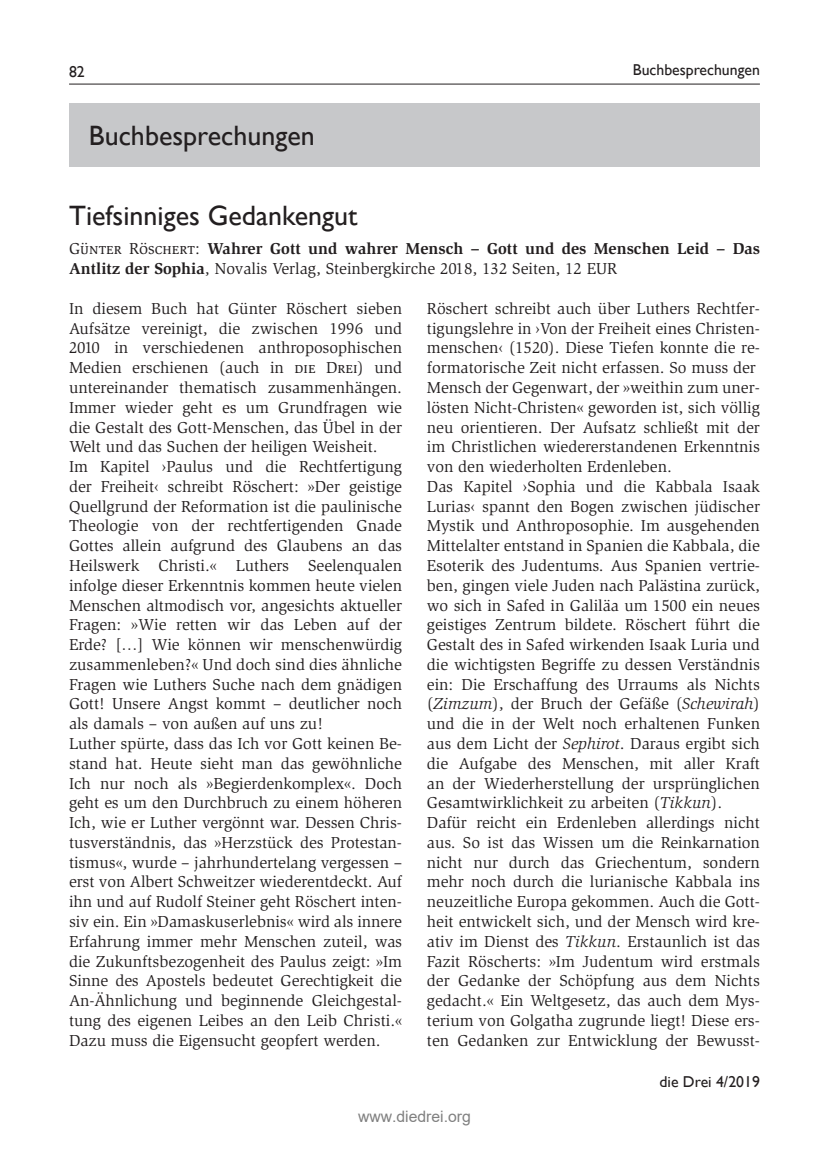
<style>
.page{position:relative;width:829px;height:1171px;background:#fff}
.page>*{position:absolute;margin:0;border:0;box-sizing:border-box;transform-origin:0 0}
.t1{font:28px "Gill Sans";color:#231f20}
.t2{font:16.28px/19.8px "Slimbach Std";color:#231f20}
.t3{font:700 16.28px/19.8px "Slimbach Std";color:#231f20}
.t4{font:15.75px "Gill Sans";color:#231f20}
.t5{font:15.75px "Arial";color:#808080}
.s1{font-weight:400}
.s2{font-style:italic}
</style>
<div class="page">
<hr style="left:69px;top:84px;width:690px;height:1px;background:#231f20">
<div style="left:69px;top:104px;width:691px;height:63px;background:#c7c8ca"></div>
<p class="t4" style="left:69px;top:63px;width:17px">82</p>
<p class="t4" style="left:632px;top:61px;width:129px">Buchbesprechungen</p>
<p class="t1" style="left:89px;top:119px;width:227px">Buchbesprechungen</p>
<p class="t1" style="left:69px;top:199px;width:290px">Tiefsinniges Gedankengut</p>
<p class="t3" style="left:69px;top:239px;width:692px"><span class="s1">Günter Röschert:</span> Wahrer Gott und wahrer Mensch – Gott und des Menschen Leid – Das<br>Antlitz der Sophia<span class="s1">, Novalis Verlag, Steinbergkirche 2018, 132 Seiten, 12 EUR</span></p>
<p class="t2" style="left:69px;top:299px;width:334px">In diesem Buch hat Günter Röschert sieben Aufsätze vereinigt, die zwischen 1996 und 2010 in verschiedenen anthroposophischen Medien erschienen (auch in die Drei) und untereinander thematisch zusammenhängen.<br>Immer wieder geht es um Grundfragen wie die Gestalt des Gott-Menschen, das Übel in der Welt und das Suchen der heiligen Weisheit.<br>Im Kapitel ›Paulus und die Rechtfertigung der Freiheit‹ schreibt Röschert: »Der geistige Quellgrund der Reformation ist die paulinische Theologie von der rechtfertigenden Gnade Gottes allein aufgrund des Glaubens an das Heilswerk Christi.« Luthers Seelenqualen infolge dieser Erkenntnis kommen heute vielen Menschen altmodisch vor, angesichts aktueller Fragen: »Wie retten wir das Leben auf der Erde? […] Wie können wir menschenwürdig zusammenleben?« Und doch sind dies ähnliche Fragen wie Luthers Suche nach dem gnädigen Gott! Unsere Angst kommt – deutlicher noch als damals – von außen auf uns zu!<br>Luther spürte, dass das Ich vor Gott keinen Be&shy;stand hat. Heute sieht man das gewöhnliche Ich nur noch als »Begierdenkomplex«. Doch geht es um den Durchbruch zu einem höheren Ich, wie er Luther vergönnt war. Dessen Chris-- tusverständnis, das »Herzstück des Protestan&shy;tismus«, wurde – jahrhundertelang vergessen – erst von Albert Schweitzer wiederentdeckt. Auf ihn und auf Rudolf Steiner geht Röschert inten&shy;siv ein. Ein »Damaskuserlebnis« wird als innere Erfahrung immer mehr Menschen zuteil, was die Zukunftsbezogenheit des Paulus zeigt: »Im Sinne des Apostels bedeutet Gerechtigkeit die An-Ähnlichung und beginnende Gleichgestal&shy;tung des eigenen Leibes an den Leib Christi.« Dazu muss die Eigensucht geopfert werden.</p>
<p class="t2" style="left:427px;top:299px;width:334px">Röschert schreibt auch über Luthers Rechtfer&shy;tigungslehre in ›Von der Freiheit eines Christen&shy;menschen‹ (1520). Diese Tiefen konnte die re&shy;formatorische Zeit nicht erfassen. So muss der Mensch der Gegenwart, der »weithin zum uner&shy;lösten Nicht-Christen« geworden ist, sich völlig neu orientieren. Der Aufsatz schließt mit der im Christlichen wiedererstandenen Erkenntnis von den wiederholten Erdenleben.<br>Das Kapitel ›Sophia und die Kabbala Isaak Lurias‹ spannt den Bogen zwischen jüdischer Mystik und Anthroposophie. Im ausgehenden Mittelalter entstand in Spanien die Kabbala, die Esoterik des Judentums. Aus Spanien vertrie&shy;ben, gingen viele Juden nach Palästina zurück, wo sich in Safed in Galiläa um 1500 ein neues geistiges Zentrum bildete. Röschert führt die Gestalt des in Safed wirkenden Isaak Luria und die wichtigsten Begriffe zu dessen Verständnis ein: Die Erschaffung des Urraums als Nichts (<span class="s2">Zimzum</span>), der Bruch der Gefäße (<span class="s2">Schewirah</span>) und die in der Welt noch erhaltenen Funken aus dem Licht der <span class="s2">Sephirot</span>. Daraus ergibt sich die Aufgabe des Menschen, mit aller Kraft an der Wiederherstellung der ursprünglichen Gesamtwirklichkeit zu arbeiten (<span class="s2">Tikkun</span>).<br>Dafür reicht ein Erdenleben allerdings nicht aus. So ist das Wissen um die Reinkarnation nicht nur durch das Griechentum, sondern mehr noch durch die lurianische Kabbala ins neuzeitliche Europa gekommen. Auch die Gott&shy;heit entwickelt sich, und der Mensch wird kre&shy;ativ im Dienst des <span class="s2">Tikkun</span>. Erstaunlich ist das Fazit Röscherts: »Im Judentum wird erstmals der Gedanke der Schöpfung aus dem Nichts gedacht.« Ein Weltgesetz, das auch dem Mys-- terium von Golgatha zugrunde liegt! Diese ers&shy;ten Gedanken zur Entwicklung der Bewusst-</p>
<p class="t5" style="left:358px;top:1105px;width:114px">www.diedrei.org</p>
<p class="t4" style="left:659px;top:1072px;width:102px">die Drei 4/2019</p>
</div>
